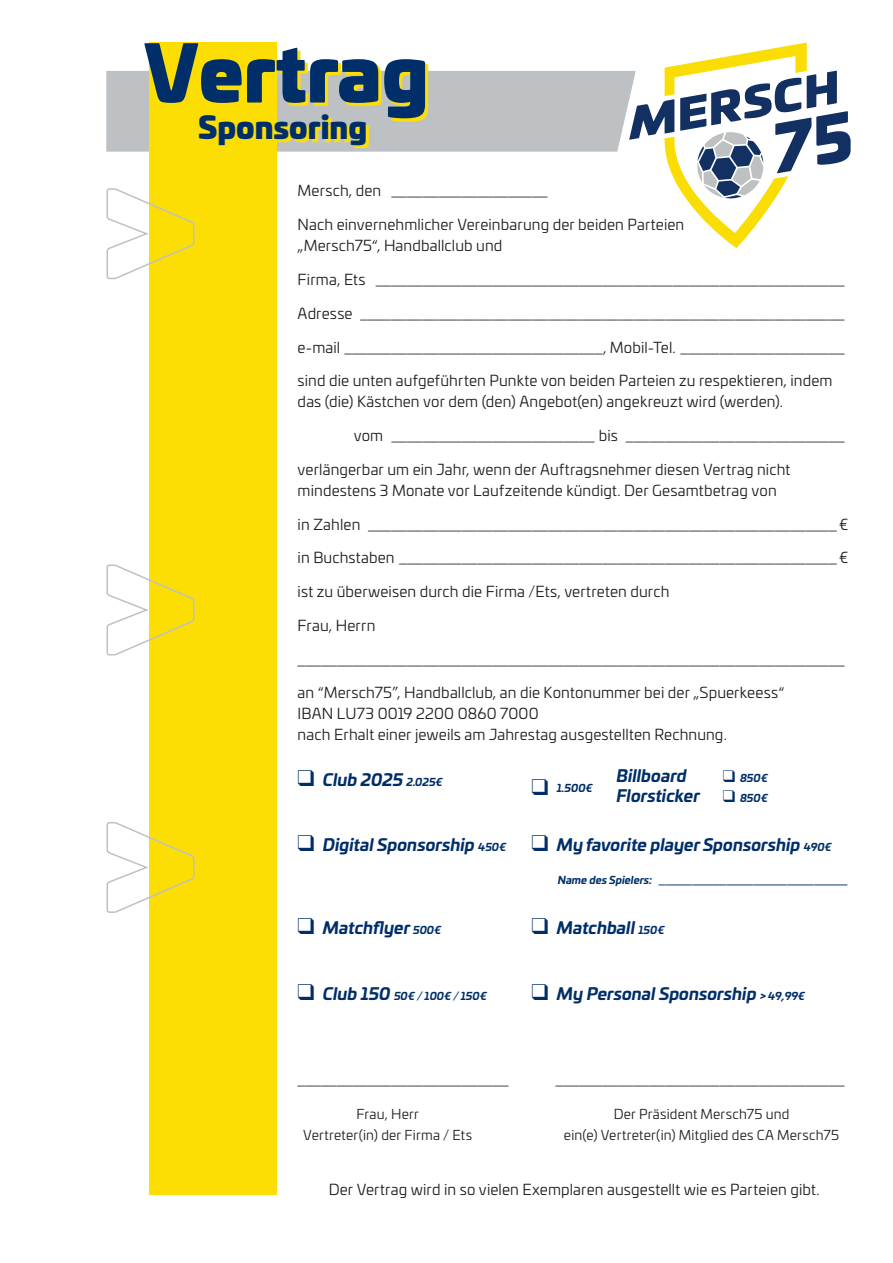
<style>
.page{position:relative;width:893px;height:1263px;background:#fff}
.page>*{position:absolute;margin:0;border:0;box-sizing:border-box;transform-origin:0 0}
.t1{font:900 75px "Univia Pro";color:#002e69}
.t2{font:900 30px "Univia Pro";color:#002e69}
.Eis_Offer_-_Kolonn{font:italic 700 16.5px "Univia Pro";color:#002e69}
.t3{font:15px/21px "Univia Pro";letter-spacing:.005em;color:#231f20}
.t4{font:13.5px "Univia Pro";letter-spacing:.015em;color:#231f20}
.Eis_Offer_-_Kolonn-2{font:italic 700 10.5px "Univia Pro";color:#002e69}
.s1{font-size:10.5px}
.s2{font-size:16.5px}
</style>
<div class="page">
<div style="left:149px;top:43px;width:127px;height:1152px;background:#fcde04"></div>
<svg style="left:106px;top:43px;width:744px;height:237px"></svg>
<svg style="left:106px;top:564px;width:89px;height:92px"></svg>
<svg style="left:106px;top:822px;width:89px;height:91px"></svg>
<p class="t1" style="left:144px;top:10px;width:286px">Vertrag</p>
<p class="t2" style="left:198px;top:102px;width:171px">Sponsoring</p>
<p class="t3" style="left:298px;top:180px;width:252px">Mersch, den ____________________</p>
<p class="t3" style="left:298px;top:213px;width:388px">Nach einvernehmlicher Vereinbarung der beiden Parteien „Mersch75“, Handballclub und</p>
<p class="t3" style="left:298px;top:268px;width:549px">Firma, Ets ____________________________________________________________</p>
<p class="t3" style="left:298px;top:302px;width:549px">Adresse ______________________________________________________________</p>
<p class="t3" style="left:298px;top:336px;width:549px">e-mail _________________________________, Mobil-Tel. _____________________</p>
<p class="t3" style="left:298px;top:370px;width:536px">sind die unten aufgeführten Punkte von beiden Parteien zu respektieren, indem das (die) Kästchen vor dem (den) Angebot(en) angekreuzt wird (werden).</p>
<p class="t3" style="left:354px;top:424px;width:492px">vom __________________________ bis ____________________________</p>
<p class="t3" style="left:298px;top:458px;width:494px">verlängerbar um ein Jahr, wenn der Auftragsnehmer diesen Vertrag nicht mindestens 3 Monate vor Laufzeitende kündigt. Der Gesamtbetrag von</p>
<p class="t3" style="left:298px;top:513px;width:552px">in Zahlen ____________________________________________________________€</p>
<p class="t3" style="left:298px;top:547px;width:552px">in Buchstaben ________________________________________________________€</p>
<p class="t3" style="left:298px;top:580px;width:373px">ist zu überweisen durch die Firma /Ets, vertreten durch</p>
<p class="t3" style="left:298px;top:614px;width:79px">Frau, Herrn</p>
<p class="t3" style="left:298px;top:648px;width:549px">______________________________________________________________________</p>
<p class="t3" style="left:298px;top:682px;width:488px">an “Mersch75”, Handballclub, an die Kontonummer bei der „Spuerkeess“<br>IBAN LU73 0019 2200 0860 7000<br>nach Erhalt einer jeweils am Jahrestag ausgestellten Rechnung.</p>
<p class="Eis_Offer_-_Kolonn" style="left:298px;top:767px;width:147px">❑ Club 2025 <span class="s1">2.025€</span></p>
<p class="Eis_Offer_-_Kolonn" style="left:298px;top:832px;width:210px">❑ Digital Sponsorship <span class="s1">450€</span></p>
<p class="Eis_Offer_-_Kolonn" style="left:298px;top:914px;width:145px">❑ Matchflyer <span class="s1">500€</span></p>
<p class="Eis_Offer_-_Kolonn-2" style="left:298px;top:987px;width:191px">❑ <span class="s2">Club 150</span> 50€ / 100€ / 150€</p>
<p class="Eis_Offer_-_Kolonn" style="left:617px;top:763px;width:72px">Billboard</p>
<p class="Eis_Offer_-_Kolonn-2" style="left:723px;top:770px;width:47px">❑ 850€</p>
<p class="Eis_Offer_-_Kolonn-2" style="left:531px;top:779px;width:63px">❑ 1.500€</p>
<p class="Eis_Offer_-_Kolonn" style="left:617px;top:783px;width:85px">Florsticker</p>
<p class="Eis_Offer_-_Kolonn-2" style="left:723px;top:790px;width:47px">❑ 850€</p>
<p class="Eis_Offer_-_Kolonn" style="left:531px;top:832px;width:302px">❑ My favorite player Sponsorship <span class="s1">490€</span></p>
<p class="Eis_Offer_-_Kolonn-2" style="left:558px;top:872px;width:292px">Name des Spielers: ____________________________</p>
<p class="Eis_Offer_-_Kolonn" style="left:531px;top:914px;width:135px">❑ Matchball <span class="s1">150€</span></p>
<p class="Eis_Offer_-_Kolonn" style="left:531px;top:980px;width:275px">❑ My Personal Sponsorship <span class="s1">&gt;</span> <span class="s1">49,99€</span></p>
<p class="t3" style="left:298px;top:1069px;width:213px">___________________________</p>
<p class="t3" style="left:556px;top:1069px;width:291px">_____________________________________</p>
<p class="t4" style="left:356px;top:1104px;width:64px">Frau, Herr</p>
<p class="t4" style="left:614px;top:1104px;width:177px">Der Präsident Mersch75 und</p>
<p class="t4" style="left:303px;top:1125px;width:170px">Vertreter(in) der Firma / Ets</p>
<p class="t4" style="left:564px;top:1125px;width:277px">ein(e) Vertreter(in) Mitglied des CA Mersch75</p>
<p class="t3" style="left:329px;top:1178px;width:492px">Der Vertrag wird in so vielen Exemplaren ausgestellt wie es Parteien gibt.</p>
</div>
